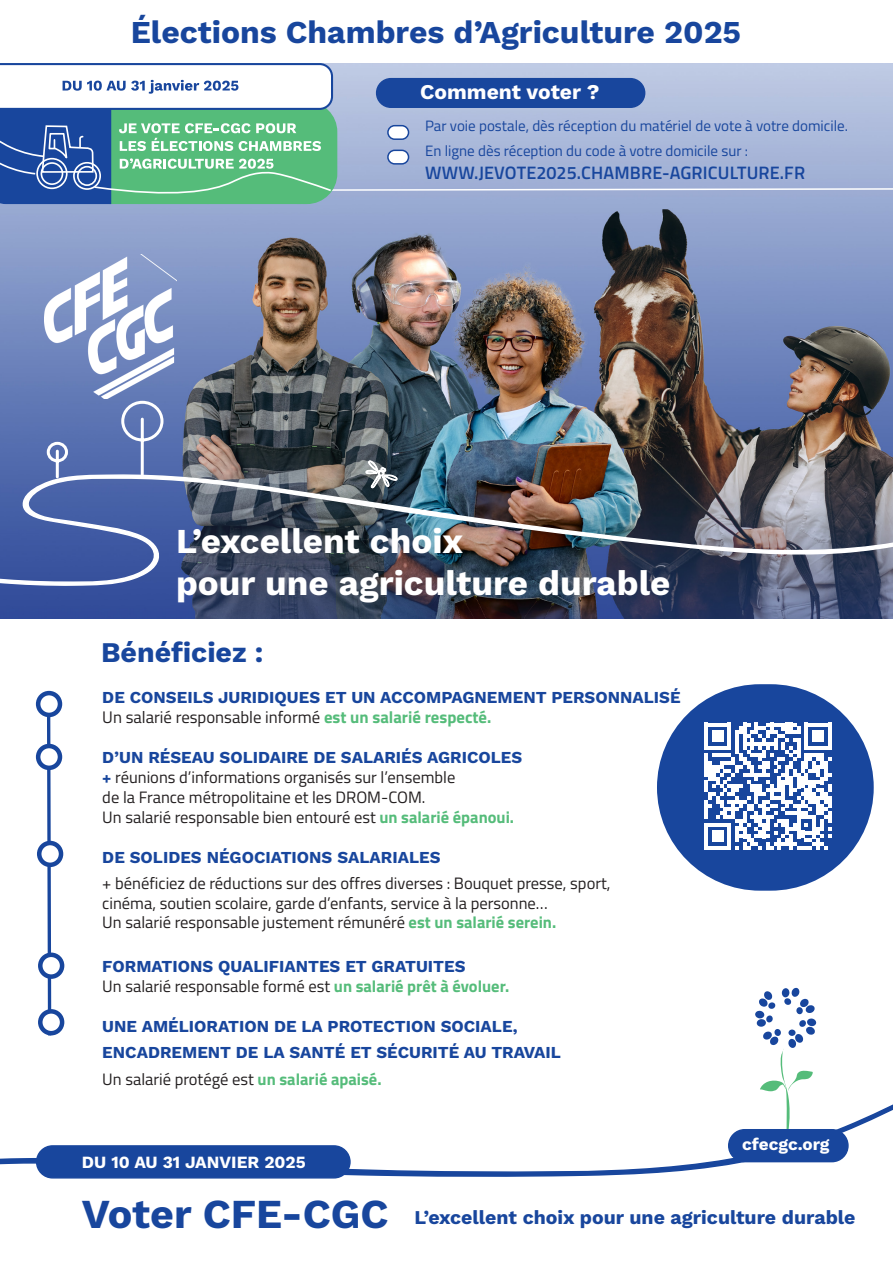
<style>
.page{position:relative;width:893px;height:1263px;background:#fff}
.page>*{position:absolute;margin:0;border:0;box-sizing:border-box;transform-origin:0 0}
.t1{font:41.1px "Work Sans";color:#18469d}
.t2{font:34.95px "Work Sans";color:#fff}
.t3{font:31.8px "Work Sans";color:#18469d}
.t4{font:28.5px "Work Sans";color:#18469d}
.t5{font:21px "Work Sans";color:#fff}
.t6{font:19.5px "Work Sans";color:#18469d}
.t7{font:600 18px "Titillium Web";letter-spacing:.01em;color:#18469d}
.t8{font:17.1px "Work Sans";color:#fff}
.t9{font:16.8px/26.1px "Work Sans";color:#18469d}
.t10{font:16.8px "Titillium Web";color:#231f20}
.t11{font:16.5px "Titillium Web";color:#231f20}
.t12{font:15px "Titillium Web";color:#18469d}
.s1{font-weight:700;color:#55bc7a}
.s2{font-weight:700;color:#18469d}
</style>
<div class="page">
<img style="left:0;top:205px;width:893px;height:414px">
<svg style="left:45px;top:399px;width:120px;height:53px;background:#687eb8"></svg>
<img style="left:0;top:452px;width:893px;height:137px">
<img style="left:44px;top:254px;width:132px;height:145px">
<div style="left:657px;top:684px;width:217px;height:207px;background:#18469d;border-radius:103px"></div>
<svg style="left:704px;top:723px;width:127px;height:127px"></svg>
<svg style="left:0;top:957px;width:893px;height:222px"></svg>
<div style="left:37px;top:1146px;width:313px;height:32px;background:#18469d;border-radius:16px"></div>
<div style="left:36px;top:1145px;width:315px;height:33px;border:1px solid #18469d;border-radius:16px"></div>
<svg style="left:45px;top:717px;width:8px;height:322px"></svg>
<svg style="left:38px;top:693px;width:22px;height:22px"></svg>
<div style="left:36px;top:691px;width:26px;height:26px;border:4px solid #18469d;border-radius:50%"></div>
<svg style="left:38px;top:746px;width:22px;height:22px"></svg>
<div style="left:36px;top:744px;width:26px;height:26px;border:4px solid #18469d;border-radius:50%"></div>
<svg style="left:39px;top:843px;width:22px;height:22px"></svg>
<div style="left:37px;top:841px;width:26px;height:26px;border:4px solid #18469d;border-radius:50%"></div>
<svg style="left:40px;top:955px;width:22px;height:22px"></svg>
<div style="left:38px;top:952px;width:26px;height:27px;border:4px solid #18469d;border-radius:50%"></div>
<svg style="left:40px;top:1011px;width:22px;height:22px"></svg>
<div style="left:38px;top:1009px;width:26px;height:26px;border:4px solid #18469d;border-radius:50%"></div>
<svg style="left:0;top:63px;width:893px;height:142px;background:#93b1c8"></svg>
<svg style="left:755px;top:987px;width:61px;height:142px"></svg>
<div style="left:729px;top:1130px;width:119px;height:31px;background:#18469d;border-radius:16px"></div>
<div style="left:728px;top:1129px;width:121px;height:33px;border:1px solid #18469d;border-radius:16px"></div>
<p class="t3" style="left:131px;top:8px;width:612px">Élections Chambres d’Agriculture 2025</p>
<p class="t5" style="left:420px;top:76px;width:181px">Comment voter ?</p>
<p class="t12" style="left:425px;top:114px;width:424px">Par voie postale, dès réception du matériel de vote à votre domicile.</p>
<p class="t12" style="left:425px;top:140px;width:324px">En ligne dès réception du code à votre domicile sur :</p>
<p class="t7" style="left:425px;top:159px;width:381px">WWW.JEVOTE2025.CHAMBRE-AGRICULTURE.FR</p>
<p class="t2" style="left:176px;top:514px;width:289px">L’excellent choix</p>
<p class="t2" style="left:176px;top:556px;width:496px">pour une agriculture durable</p>
<p class="t4" style="left:101px;top:630px;width:164px">Bénéficiez :</p>
<p class="t9" style="left:102px;top:683px;width:580px">DE CONSEILS JURIDIQUES ET UN ACCOMPAGNEMENT PERSONNALISÉ</p>
<p class="t10" style="left:102px;top:705px;width:391px">Un salarié responsable informé <span class="s1">est un salarié respecté.</span></p>
<p class="t9" style="left:102px;top:744px;width:421px">D’UN RÉSEAU SOLIDAIRE DE SALARIÉS AGRICOLES</p>
<p class="t11" style="left:102px;top:765px;width:355px"><span class="s2">+</span> réunions d’informations organisés sur l’ensemble</p>
<p class="t11" style="left:102px;top:785px;width:325px">de la France métropolitaine et les DROM-COM.</p>
<p class="t11" style="left:102px;top:805px;width:413px">Un salarié responsable bien entouré est <span class="s1">un salarié épanoui.</span></p>
<p class="t9" style="left:102px;top:843px;width:340px">DE SOLIDES NÉGOCIATIONS SALARIALES</p>
<p class="t11" style="left:102px;top:871px;width:510px">+ bénéficiez de réductions sur des offres diverses : Bouquet presse, sport,</p>
<p class="t11" style="left:102px;top:891px;width:447px">cinéma, soutien scolaire, garde d’enfants, service à la personne…</p>
<p class="t11" style="left:102px;top:911px;width:455px">Un salarié responsable justement rémunéré <span class="s1">est un salarié serein.</span></p>
<p class="t9" style="left:102px;top:952px;width:365px">FORMATIONS QUALIFIANTES ET GRATUITES</p>
<p class="t11" style="left:102px;top:974px;width:408px">Un salarié responsable formé est <span class="s1">un salarié prêt à évoluer.</span></p>
<p class="t9" style="left:102px;top:1012px;width:460px">UNE AMÉLIORATION DE LA PROTECTION SOCIALE,<br>ENCADREMENT DE LA SANTÉ ET SÉCURITÉ AU TRAVAIL</p>
<p class="t11" style="left:102px;top:1067px;width:281px">Un salarié protégé est <span class="s1">un salarié apaisé.</span></p>
<p class="t8" style="left:742px;top:1132px;width:89px">cfecgc.org</p>
<p class="t8" style="left:82px;top:1149px;width:225px">DU 10 AU 31 JANVIER 2025</p>
<p class="t1" style="left:82px;top:1183px;width:308px">Voter CFE-CGC</p>
<p class="t6" style="left:415px;top:1203px;width:442px">L’excellent choix pour une agriculture durable</p>
</div>
